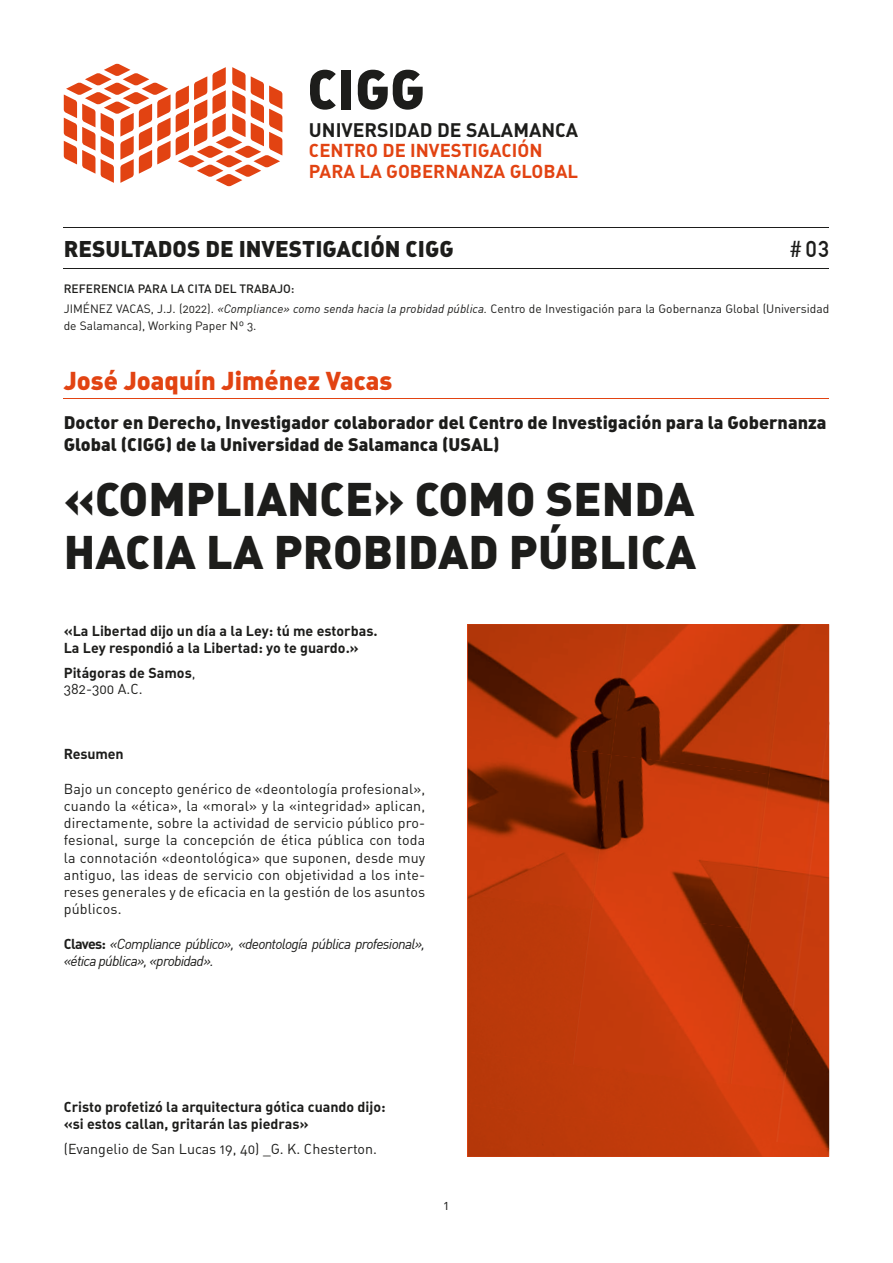
<style>
.page{position:relative;width:893px;height:1263px;background:#fff}
.page>*{position:absolute;margin:0;border:0;box-sizing:border-box;transform-origin:0 0}
.t1{font:55.2px "DIN Black Alternate";color:#1d1d1b}
.t2{font:46.5px/52.5px "DIN Black Alternate";color:#1d1d1b}
.t3{font:25.5px "DIN Black Alternate";color:#e24312}
.t4{font:22.5px "DIN Black Alternate";color:#1d1d1b}
.t5{font:700 22.5px "DIN Alternate";color:#1d1d1b}
.t6{font:19.35px "DIN Bold Alternate";color:#1d1d1b}
.t7{font:18.45px/20.5px "DIN Bold Alternate";color:#e24312}
.t8{font:18px/22.5px "DIN Black Alternate";color:#1d1d1b}
.t9{font:14.25px/17.2px "DIN Regular Alternate";color:#1d1d1b;text-align:justify}
.t10{font:14.25px/16.5px "DIN Bold Alternate";color:#1d1d1b}
.t11{font:italic 14.25px/17.2px "DIN";letter-spacing:-.05em;color:#1d1d1b}
.t12{font:13.5px "DIN Regular Alternate";color:#1d1d1b}
.t13{font:12px/16.5px "DIN Regular Alternate";color:#1d1d1b}
.t14{font:12px "DIN Medium Alternate";color:#1d1d1b}
.s1{font-family:"DIN";font-style:italic}
.s2{font-family:"DIN Regular Alternate"}
.s3{font-family:"DIN Bold Alternate";font-style:normal}
</style>
<div class="page">
<hr style="left:64px;top:398px;width:765px;height:1px;background:#e24312">
<img style="left:468px;top:624px;width:144px;height:113px">
<img style="left:612px;top:624px;width:119px;height:131px">
<img style="left:731px;top:624px;width:98px;height:428px">
<img style="left:777px;top:721px;width:52px;height:383px">
<img style="left:468px;top:737px;width:144px;height:157px">
<img style="left:593px;top:755px;width:177px;height:174px">
<div style="left:468px;top:894px;width:125px;height:158px;background:#bc390a"></div>
<img style="left:574px;top:909px;width:177px;height:143px">
<img style="left:468px;top:1052px;width:316px;height:52px">
<img style="left:468px;top:1104px;width:361px;height:53px">
<hr style="left:64px;top:227px;width:765px;height:1px;background:#1d1d1b">
<hr style="left:64px;top:268px;width:765px;height:1px;background:#1d1d1b">
<svg style="left:64px;top:64px;width:218px;height:122px"></svg>
<h1 class="t1" style="left:307px;top:52px;width:119px">CIGG</h1>
<h3 class="t6" style="left:309px;top:117px;width:271px">UNIVERSIDAD DE SALAMANCA</h3>
<p class="t7" style="left:309px;top:140px;width:271px">CENTRO DE INVESTIGACIÓN<br>PARA LA GOBERNANZA GLOBAL</p>
<h3 class="t4" style="left:64px;top:234px;width:391px">RESULTADOS DE INVESTIGACIÓN CIGG</h3>
<h3 class="t5" style="left:791px;top:232px;width:40px">#03</h3>
<p class="t14" style="left:64px;top:281px;width:232px">REFERENCIA PARA LA CITA DEL TRABAJO:</p>
<p class="t13" style="left:64px;top:301px;width:767px">JIMÉNEZ VACAS, J.J. (2022). <span class="s1">«Compliance» como senda hacia la probidad pública.</span> Centro de Investigación para la Gobernanza Global (Universidad de Salamanca), Working Paper Nº 3.</p>
<h3 class="t3" style="left:64px;top:363px;width:330px">José Joaquín Jiménez Vacas</h3>
<p class="t8" style="left:64px;top:410px;width:764px">Doctor en Derecho, Investigador colaborador del Centro de Investigación para la Gobernanza<br>Global (CIGG) de la Universidad de Salamanca (USAL)</p>
<h2 class="t2" style="left:64px;top:470px;width:634px">«COMPLIANCE» COMO SENDA<br>HACIA LA PROBIDAD PÚBLICA</h2>
<p class="t10" style="left:64px;top:622px;width:315px">«La Libertad dijo un día a la Ley: tú me estorbas.<br>La Ley respondió a la Libertad: yo te guardo.»</p>
<p class="t10" style="left:64px;top:664px;width:133px">Pitágoras de Samos<span class="s2">,</span></p>
<p class="t9" style="left:64px;top:680px;width:80px">382-300 A.C.</p>
<p class="t10" style="left:64px;top:745px;width:62px">Resumen</p>
<p class="t9" style="left:64px;top:779px;width:363px">Bajo un concepto genérico de «deontología profesional», cuando la «ética», la «moral» y la «integridad» aplican, directamente, sobre la actividad de servicio público pro&shy;fesional, surge la concepción de ética pública con toda la connotación «deontológica» que suponen, desde muy antiguo, las ideas de servicio con objetividad a los inte&shy;reses generales y de eficacia en la gestión de los asuntos públicos.</p>
<p class="t11" style="left:64px;top:935px;width:363px"><span class="s3">Claves:</span> «Compliance público», «deontología pública profesional», «ética pública», «probidad».</p>
<p class="t10" style="left:64px;top:1098px;width:323px">Cristo profetizó la arquitectura gótica cuando dijo: «si estos callan, gritarán las piedras»</p>
<p class="t9" style="left:64px;top:1140px;width:315px">(Evangelio de San Lucas 19, 40) _G. K. Chesterton.</p>
<p class="t12" style="left:444px;top:1197px;width:7px">1</p>
</div>
